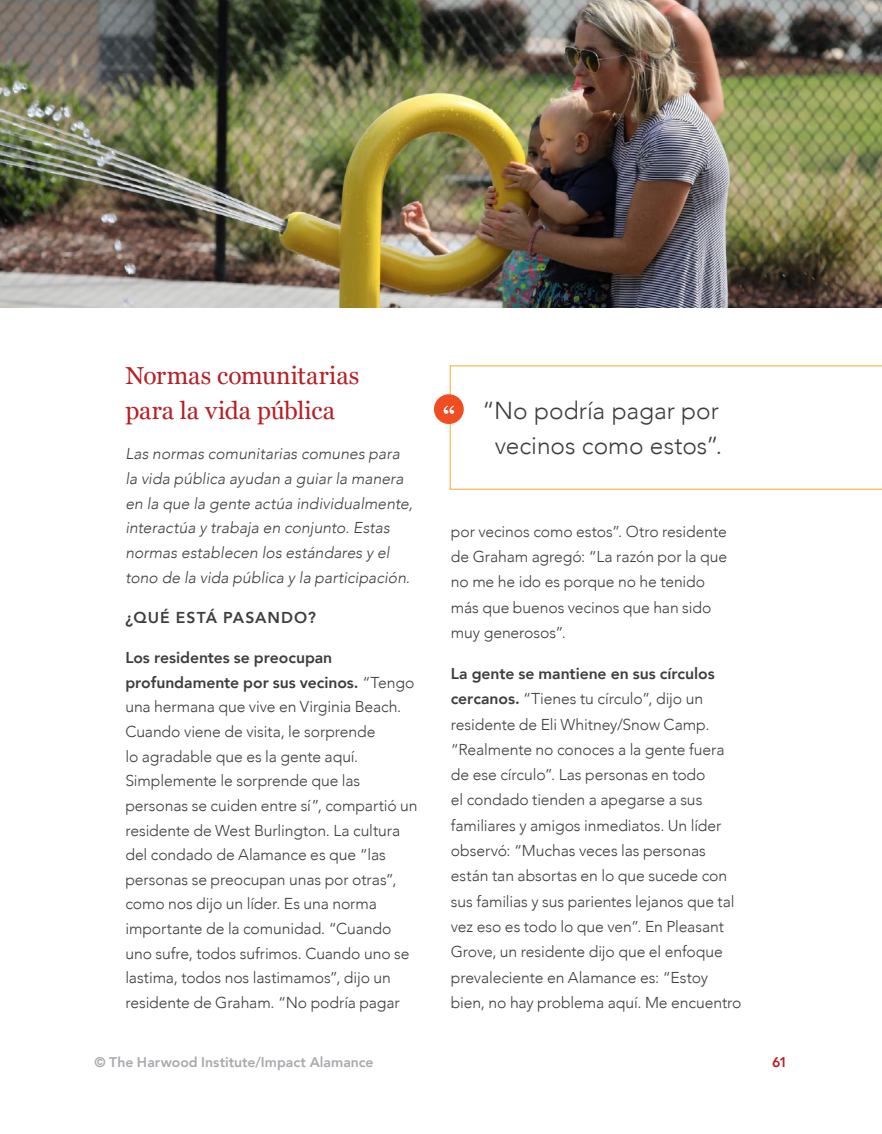
<style>
.page{position:relative;width:882px;height:1134px;background:#fff}
.page>*{position:absolute;margin:0;border:0;box-sizing:border-box;transform-origin:0 0}
.t1{font:24.5px/35.2px "Georgia";color:#b71f24}
.t2{font:300 24.5px/35px "Avenir";color:#3e3e3f;text-align:center}
.t3{font:300 15.75px/25.4px "Avenir";letter-spacing:-.005em;color:#3e3e3f}
.t4{font:italic 300 15.75px/24.7px "Avenir";letter-spacing:.005em;color:#3e3e3f}
.t5{font:800 15.75px "Avenir";letter-spacing:.065em;color:#3e3e3f}
.t6{font:800 14px "Avenir";color:#a8a9ad}
.t7{font:800 14px "Avenir";color:#b71f24}
.s1{font-weight:800}
</style>
<div class="page">
<img style="left:0;top:0;width:882px;height:307px">
<svg style="left:450px;top:365px;width:432px;height:125px"></svg>
<div style="left:434px;top:394px;width:30px;height:30px;background:#f04d22;border-radius:50%"></div>
<svg style="left:444px;top:406px;width:10px;height:8px"></svg>
<h1 class="t1" style="left:125px;top:357px;width:236px">Normas comunitarias para la vida pública</h1>
<p class="t4" style="left:125px;top:442px;width:289px">Las normas comunitarias comunes para la vida pública ayudan a guiar la manera en la que la gente actúa individualmente, interactúa y trabaja en conjunto. Estas normas establecen los estándares y el tono de la vida pública y la participación.</p>
<p class="t5" style="left:125px;top:605px;width:192px">¿QUÉ ESTÁ PASANDO?</p>
<p class="t3" style="left:125px;top:646px;width:294px;line-height:24.7px"><span class="s1">Los residentes se preocupan profundamente por sus vecinos.</span> “Tengo una hermana que vive en Virginia Beach.<br>Cuando viene de visita, le sorprende<br>lo agradable que es la gente aquí.<br>Simplemente le sorprende que las personas se cuiden entre sí”, compartió un residente de West Burlington. La cultura del condado de Alamance es que “las personas se preocupan unas por otras”, como nos dijo un líder. Es una norma importante de la comunidad. “Cuando uno sufre, todos sufrimos. Cuando uno se lastima, todos nos lastimamos”, dijo un residente de Graham. “No podría pagar</p>
<h1 class="t2" style="left:482px;top:393px;width:242px">“No podría pagar por vecinos como estos”.</h1>
<p class="t3" style="left:451px;top:519px;width:278px">por vecinos como estos”. Otro residente de Graham agregó: “La razón por la que no me he ido es porque no he tenido más que buenos vecinos que han sido muy generosos”.</p>
<p class="t3" style="left:451px;top:661px;width:292px"><span class="s1">La gente se mantiene en sus círculos cercanos.</span> “Tienes tu círculo”, dijo un residente de Eli Whitney/Snow Camp. “Realmente no conoces a la gente fuera de ese círculo”. Las personas en todo<br>el condado tienden a apegarse a sus familiares y amigos inmediatos. Un líder observó: “Muchas veces las personas están tan absortas en lo que sucede con sus familias y sus parientes lejanos que tal vez eso es todo lo que ven”. En Pleasant Grove, un residente dijo que el enfoque prevaleciente en Alamance es: “Estoy bien, no hay problema aquí. Me encuentro</p>
<p class="t6" style="left:94px;top:1051px;width:281px">© The Harwood Institute/Impact Alamance</p>
<p class="t7" style="left:772px;top:1051px;width:17px">61</p>
</div>
